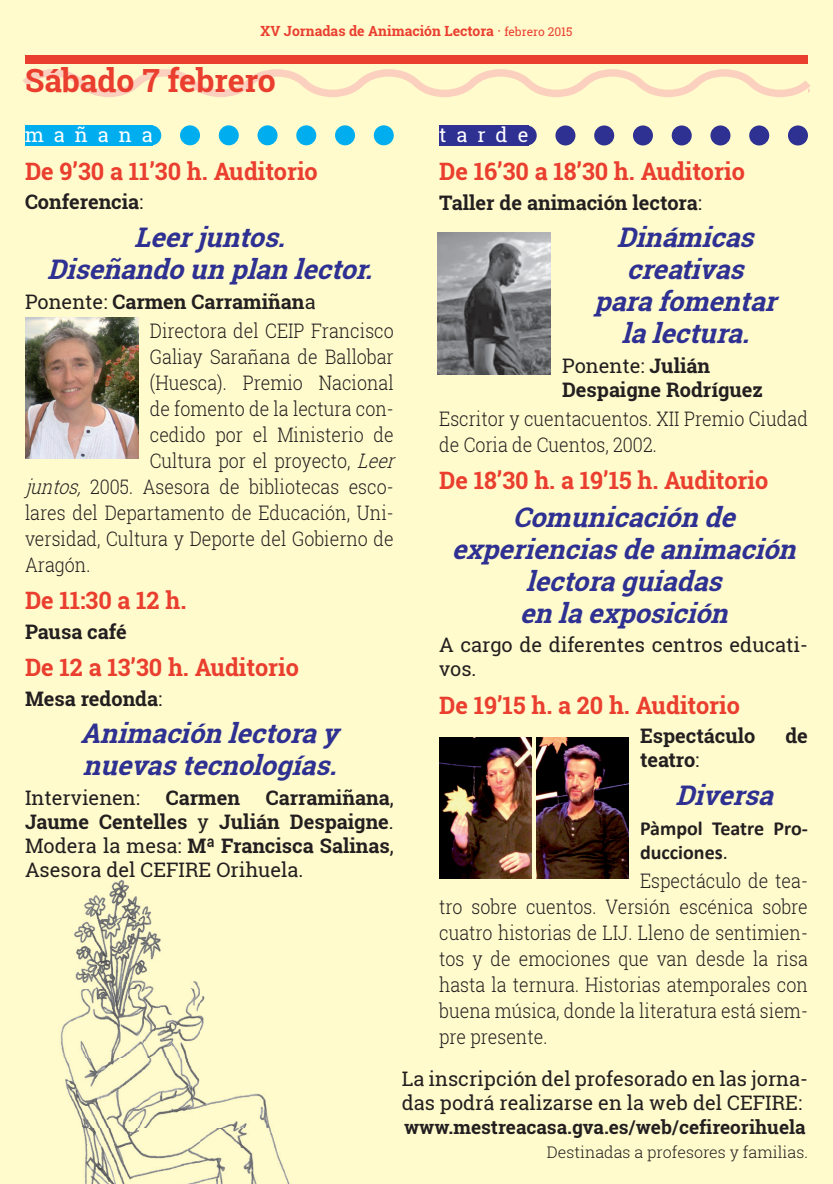
<style>
.page{position:relative;width:833px;height:1184px;background:#fff}
.page>*{position:absolute;margin:0;border:0;box-sizing:border-box;transform-origin:0 0}
.t1{font:700 32px "Roboto Slab";color:#ea3e2f}
.t2{font:italic 700 27px/32px "Roboto Slab";color:#2e3092;text-align:center}
.t3{font:700 24px "Roboto Slab";color:#ea3e2f}
.t4{font:300 20px/26px "Roboto Slab";color:#231f20;scale:.89 1}
.t5{font:700 20px/24px "Roboto Slab";color:#231f20}
.t6{font:20px/24px "Roboto Slab";color:#231f20}
.t7{font:700 20px/24px "Calibri";color:#231f20}
.t8{font:20px "Roboto Slab";letter-spacing:.5em;color:#fff}
.t9{font:700 19px "Roboto Slab";color:#231f20}
.t10{font:300 16px "Roboto Slab";color:#231f20}
.t11{font:700 14px "Roboto Slab";color:#ea3e2f}
.s1{font-weight:400}
.s2{font-weight:400;font-size:12px}
.s3{font-weight:700}
.s4{font-style:italic}
</style>
<div class="page">
<div style="left:0;top:0;width:832px;height:1184px;background:#fffbcc"></div>
<img style="left:60px;top:880px;width:230px;height:304px">
<svg style="left:528px;top:125px;width:279px;height:20px"></svg>
<div style="left:439px;top:125px;width:89px;height:20px;background:#2e3092"></div>
<svg style="left:153px;top:125px;width:240px;height:20px"></svg>
<div style="left:25px;top:125px;width:128px;height:20px;background:#00aeef"></div>
<img style="left:25px;top:317px;width:113px;height:142px">
<img style="left:437px;top:232px;width:113px;height:142px">
<img style="left:439px;top:737px;width:92px;height:142px">
<img style="left:536px;top:737px;width:92px;height:142px">
<div style="left:25px;top:55px;width:782px;height:8px;background:#ea3e2f"></div>
<svg style="left:22px;top:69px;width:788px;height:28px"></svg>
<p class="t11" style="left:260px;top:21px;width:313px">XV Jornadas de Animación Lectora <span class="s1">·</span> <span class="s2">febrero 2015</span></p>
<h1 class="t1" style="left:25px;top:58px;width:252px">Sábado 7 febrero</h1>
<p class="t8" style="left:25px;top:121px;width:129px">mañana</p>
<p class="t3" style="left:25px;top:155px;width:294px">De 9’30 a 11’30 h. Auditorio</p>
<p class="t5" style="left:25px;top:190px;width:120px">Conferencia<span class="s1">:</span></p>
<h2 class="t2" style="left:47px;top:221px;width:335px">Leerjuntos.<br>Diseñandounplanlector.</h2>
<p class="t4" style="left:150px;top:287px;width:275px;line-height:28.8px;text-indent:-125px"><span class="s1">Ponente:</span> <span class="s3">Carmen Carramiñan</span><span class="s1">a<br></span>Directora del CEIP Francisco</p>
<p class="t4" style="left:150px;top:343px;width:275px">Galiay Sarañana de Ballobar</p>
<p class="t4" style="left:150px;top:369px;width:275px">(Huesca). Premio Nacional</p>
<p class="t4" style="left:150px;top:395px;width:275px">de fomento de la lectura con-</p>
<p class="t4" style="left:150px;top:421px;width:275px">cedido por el Ministerio de</p>
<p class="t4" style="left:150px;top:447px;width:283px">Cultura por el proyecto, <span class="s4">Leer</span></p>
<p class="t4" style="left:25px;top:473px;width:415px"><span class="s4">juntos,</span> 2005. Asesora de bibliotecas esco-</p>
<p class="t4" style="left:25px;top:499px;width:416px">lares del Departamento de Educación, Uni-</p>
<p class="t4" style="left:25px;top:525px;width:416px">versidad, Cultura y Deporte del Gobierno de</p>
<p class="t4" style="left:25px;top:551px;width:75px">Aragón.</p>
<p class="t3" style="left:25px;top:584px;width:163px">De 11:30 a 12 h.</p>
<p class="t5" style="left:25px;top:619px;width:103px">Pausa café</p>
<p class="t3" style="left:25px;top:651px;width:275px">De 12 a 13’30 h. Auditorio</p>
<p class="t5" style="left:25px;top:686px;width:139px">Mesa redonda<span class="s1">:</span></p>
<h2 class="t2" style="left:80px;top:717px;width:269px;text-align:left">Animaciónlectoray nuevastecnologías.</h2>
<p class="t6" style="left:25px;top:785px;width:116px">Intervienen:</p>
<p class="t5" style="left:166px;top:785px;width:76px">Carmen</p>
<p class="t8" style="left:439px;top:122px;width:91px">tarde</p>
<p class="t3" style="left:439px;top:155px;width:307px">De 16’30 a 18’30 h. Auditorio</p>
<p class="t5" style="left:439px;top:190px;width:264px">Taller de animación lectora<span class="s1">:</span></p>
<h2 class="t2" style="left:594px;top:221px;width:193px">Dinámicas creativas parafomentar lalectura.</h2>
<p class="t5" style="left:562px;top:353px;width:202px"><span class="s1">Ponente:</span> Julián<br>Despaigne Rodríguez</p>
<p class="t4" style="left:439px;top:405px;width:415px">Escritor y cuentacuentos. XII Premio Ciudad de Coria de Cuentos, 2002.</p>
<p class="t3" style="left:439px;top:464px;width:330px">De 18’30 h. a 19’15 h. Auditorio</p>
<h2 class="t2" style="left:451px;top:501px;width:355px">Comunicaciónde experienciasdeanimación lectoraguiadas enlaexposición</h2>
<p class="t6" style="left:439px;top:633px;width:370px">A cargo de diferentes centros educati&shy;vos.</p>
<p class="t3" style="left:439px;top:689px;width:302px">De 19’15 h. a 20 h. Auditorio</p>
<p class="t5" style="left:640px;top:724px;width:117px">Espectáculo</p>
<p class="t5" style="left:785px;top:724px;width:24px">de</p>
<p class="t5" style="left:640px;top:748px;width:61px">teatro<span class="s1">:</span></p>
<h2 class="t2" style="left:675px;top:779px;width:108px">Diversa</h2>
<p class="t7" style="left:640px;top:816px;width:169px">Pàmpol Teatre Pro&shy;ducciones<span class="s1">.</span></p>
<p class="t4" style="left:439px;top:867px;width:416px;text-align:justify;text-indent:201px">Espectáculo de tea&shy;tro sobre cuentos. Versión escénica sobre cuatro historias de LIJ. Lleno de sentimien&shy;tos y de emociones que van desde la risa hasta la ternura. Historias atemporales con buena música, donde la literatura está siem&shy;pre presente.</p>
<p class="t6" style="left:401px;top:1067px;width:407px">La inscripción del profesorado en las jorna&shy;das podrá realizarse en la web del CEFIRE:</p>
<p class="t9" style="left:404px;top:1114px;width:403px">www.mestreacasa.gva.es/web/cefireorihuela</p>
<p class="t10" style="left:546px;top:1141px;width:262px">Destinadas a profesores y familias.</p>
<p class="t5" style="left:25px;top:785px;width:370px;text-align:justify;text-indent:241px">Carramiñana<span class="s1">, </span>Jaume Centelles <span class="s1">y</span> Julián Despaigne<span class="s1">.<br>Modera la mesa:</span> Mª Francisca Salinas<span class="s1">, Asesora del CEFIRE Orihuela.</span></p>
</div>
